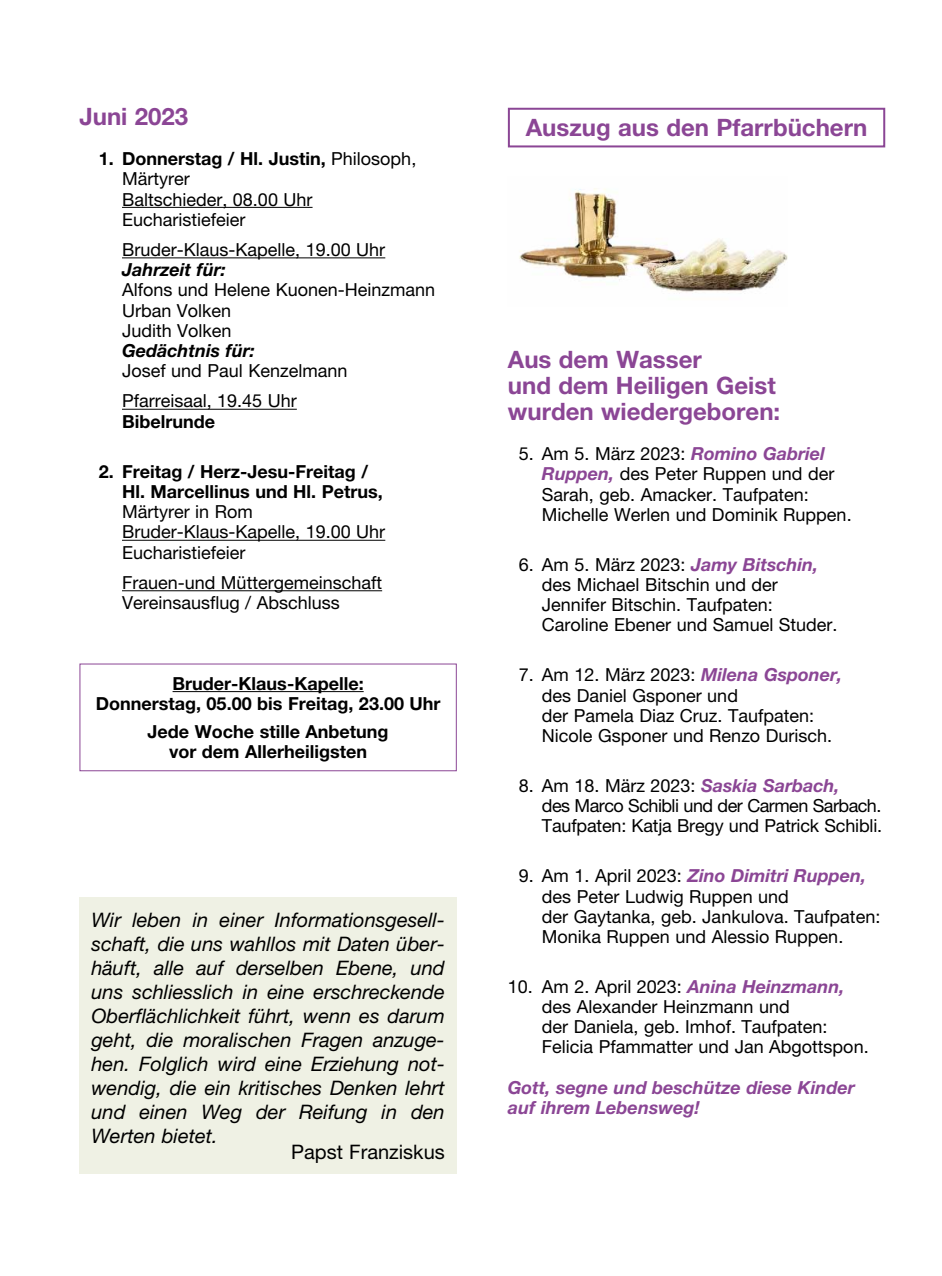
<style>
.page{position:relative;width:942px;height:1276px;background:#fff}
.page>*{position:absolute;margin:0;border:0;box-sizing:border-box;transform-origin:0 0}
.t1{font:700 24px/26.2px "Helvetica Neue LT Pro";color:#8b4695}
.t2{font:italic 20px/24px "Helvetica Neue LT Pro";color:#000;text-align:justify}
.t3{font:20px "Helvetica Neue LT Pro";color:#000}
.t4{font:18px/20.2px "Helvetica Neue LT Pro";color:#000}
.t5{font:700 18px/20px "Helvetica Neue LT Pro";color:#000;text-align:center}
.t6{font:italic 700 18px/20.2px "Helvetica Neue LT Pro";color:#8b4695}
.t7{font:italic 700 18px "Helvetica Neue LT Pro";color:#000}
.s1{font-weight:700}
.s2{font-weight:700;font-style:italic;color:#8b4695}
</style>
<div class="page">
<hr style="left:122px;top:207px;width:190px;height:1px;background:#000">
<hr style="left:122px;top:257px;width:263px;height:1px;background:#000">
<hr style="left:122px;top:409px;width:175px;height:1px;background:#000">
<hr style="left:122px;top:540px;width:263px;height:1px;background:#000">
<hr style="left:122px;top:590px;width:260px;height:1px;background:#000">
<img style="left:519px;top:188px;width:268px;height:106px">
<div style="left:507px;top:108px;width:377px;height:39px;border:2px solid #8b4695"></div>
<hr style="left:172px;top:691px;width:191px;height:1px;background:#000">
<div style="left:79px;top:663px;width:377px;height:108px;border:1px solid #8b4695"></div>
<div style="left:79px;top:897px;width:377px;height:276px;background:#eff1e4"></div>
<h1 class="t1" style="left:79px;top:103px;width:110px">Juni 2023</h1>
<p class="t4" style="left:122px;top:148px;width:296px;text-indent:-23px"><span class="s1">1. Donnerstag / Hl. Justin,</span> Philosoph,<br>Märtyrer<br>Baltschieder, 08.00 Uhr<br>Eucharistiefeier</p>
<p class="t4" style="left:122px;top:239px;width:265px">Bruder-Klaus-Kapelle, 19.00 Uhr</p>
<p class="t7" style="left:122px;top:259px;width:105px">Jahrzeit für:</p>
<p class="t4" style="left:122px;top:280px;width:314px">Alfons und Helene Kuonen-Heinzmann<br>Urban Volken<br>Judith Volken</p>
<p class="t7" style="left:122px;top:339px;width:134px">Gedächtnis für:</p>
<p class="t4" style="left:122px;top:355px;width:227px;line-height:30.4px">Josef und Paul Kenzelmann<br>Pfarreisaal, 19.45 Uhr</p>
<p class="t5" style="left:122px;top:411px;width:94px">Bibelrunde</p>
<p class="t5" style="left:122px;top:461px;width:262px;text-align:left;text-indent:-23px">2. Freitag / Herz-Jesu-Freitag /<br>Hl. Marcellinus und Hl. Petrus,</p>
<p class="t4" style="left:122px;top:501px;width:265px">Märtyrer in Rom<br>Bruder-Klaus-Kapelle, 19.00 Uhr<br>Eucharistiefeier</p>
<p class="t4" style="left:122px;top:572px;width:261px">Frauen-und Müttergemeinschaft<br>Vereinsausflug / Abschluss</p>
<p class="t5" style="left:96px;top:673px;width:346px">Bruder-Klaus-Kapelle:<br>Donnerstag, 05.00 bis Freitag, 23.00 Uhr</p>
<p class="t5" style="left:147px;top:721px;width:242px">Jede Woche stille Anbetung vor dem Allerheiligsten</p>
<p class="t2" style="left:91px;top:907px;width:355px">Wir leben in einer Informationsgesell&shy;schaft, die uns wahllos mit Daten über&shy;häuft, alle auf derselben Ebene, und uns schliesslich in eine erschreckende Oberflächlichkeit führt, wenn es darum geht, die moralischen Fragen anzuge&shy;hen. Folglich wird eine Erziehung not&shy;wendig, die ein kritisches Denken lehrt und einen Weg der Reifung in den Werten bietet.</p>
<p class="t3" style="left:291px;top:1139px;width:155px">Papst Franziskus</p>
<h1 class="t1" style="left:525px;top:114px;width:343px">Auszug aus den Pfarrbüchern</h1>
<h1 class="t1" style="left:507px;top:346px;width:274px">Aus dem Wasser<br>und dem Heiligen Geist wurden wiedergeboren:</h1>
<p class="t4" style="left:541px;top:443px;width:311px;text-indent:-23px">5. Am 5. März 2023: <span class="s2">Romino Gabriel Ruppen,</span> des Peter Ruppen und der Sarah, geb. Amacker. Taufpaten:<br>Michelle Werlen und Dominik Ruppen.</p>
<p class="t4" style="left:541px;top:554px;width:297px;text-indent:-23px">6. Am 5. März 2023: <span class="s2">Jamy Bitschin, </span>des Michael Bitschin und der<br>Jennifer Bitschin. Taufpaten:<br>Caroline Ebener und Samuel Studer.</p>
<p class="t4" style="left:541px;top:664px;width:301px;text-indent:-23px">7. Am 12. März 2023: <span class="s2">Milena Gsponer, </span>des Daniel Gsponer und<br>der Pamela Diaz Cruz. Taufpaten:<br>Nicole Gsponer und Renzo Durisch.</p>
<p class="t4" style="left:541px;top:775px;width:342px;text-indent:-23px">8. Am 18. März 2023: <span class="s2">Saskia Sarbach,<br></span>des Marco Schibli und der Carmen Sarbach.<br>Taufpaten: Katja Bregy und Patrick Schibli.</p>
<p class="t4" style="left:541px;top:865px;width:340px;text-indent:-23px">9. Am 1. April 2023: <span class="s2">Zino Dimitri Ruppen, </span>des Peter Ludwig Ruppen und<br>der Gaytanka, geb. Jankulova. Taufpaten:<br>Monika Ruppen und Alessio Ruppen.</p>
<p class="t4" style="left:541px;top:976px;width:328px;text-indent:-34px">10. Am 2. April 2023: <span class="s2">Anina Heinzmann, </span>des Alexander Heinzmann und<br>der Daniela, geb. Imhof. Taufpaten:<br>Felicia Pfammatter und Jan Abgottspon.</p>
<p class="t6" style="left:507px;top:1076px;width:348px">Gott, segne und beschütze diese Kinder auf ihrem Lebensweg!</p>
</div>
